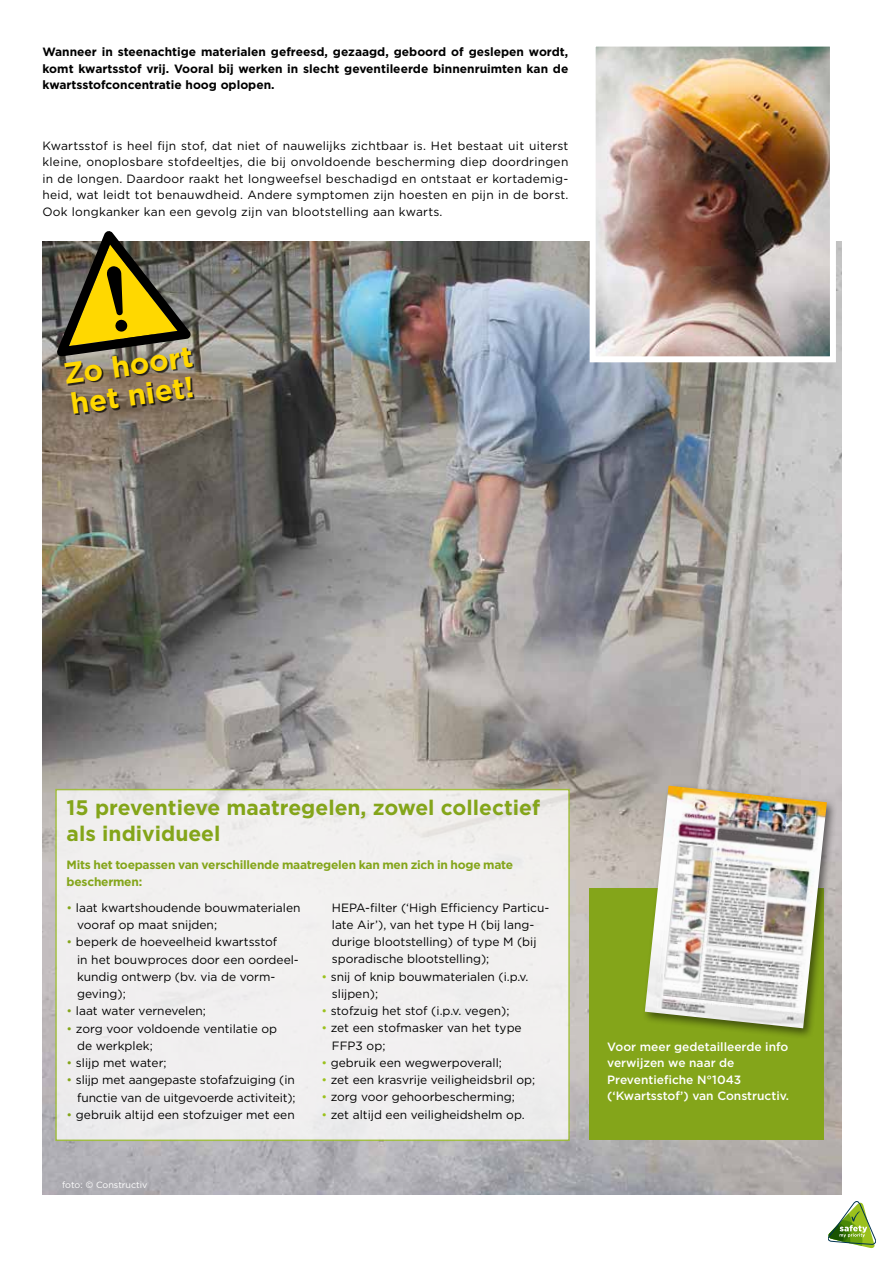
<style>
.page{position:relative;width:893px;height:1263px;background:#fff}
.page>*{position:absolute;margin:0;border:0;box-sizing:border-box;transform-origin:0 0}
.t1{font:700 29.4px/30.5px "Gotham";color:#ffd800}
.t2{font:700 21px/25.5px "Gotham";color:#84a51a}
.t3{font:12px/17.2px "Gotham";color:#000}
.t4{font:700 12px/16.5px "Gotham";color:#000;text-align:justify}
.t5{font:500 12px/16.5px "Gotham";color:#fff}
.t6{font:700 12px/16.5px "Gotham";letter-spacing:-.02em;color:#84a51a}
.t7{font:9px "Gotham";color:#fff}
.s1{color:#84a51a}
.s2{color:#9bc11d}
.s3{font-family:"DIN"}
</style>
<div class="page">
<img style="left:43px;top:241px;width:799px;height:954px">
<div style="left:55px;top:789px;width:515px;height:352px;background:#f1efef;border:2px solid #9bc11d"></div>
<img style="left:597px;top:48px;width:232px;height:307px">
<div style="left:590px;top:41px;width:246px;height:321px;border:6px solid #fff"></div>
<div style="left:589px;top:888px;width:235px;height:252px;background:#84a51a"></div>
<div style="left:642px;top:782px;width:196px;height:257px;background:#000;opacity:.5"></div>
<img style="left:645px;top:786px;width:182px;height:242px">
<svg style="left:56px;top:231px;width:136px;height:126px;background:#85793a"></svg>
<div style="left:66px;top:348px;width:128px;height:67px;background:#000;opacity:.75"></div>
<svg style="left:828px;top:1201px;width:48px;height:47px"></svg>
<p class="t4" style="left:43px;top:44px;width:527px">Wanneer in steenachtige materialen gefreesd, gezaagd, geboord of geslepen wordt, komt kwartsstof vrij. Vooral bij werken in slecht geventileerde binnenruimten kan de kwartsstofconcentratie hoog oplopen.</p>
<p class="t3" style="left:43px;top:137px;width:527px;line-height:16.5px;text-align:justify">Kwartsstof is heel fijn stof, dat niet of nauwelijks zichtbaar is. Het bestaat uit uiterst kleine, onoplosbare stofdeeltjes, die bij onvoldoende bescherming diep doordringen in de longen. Daardoor raakt het longweefsel beschadigd en ontstaat er kortademig&shy;heid, wat leidt tot benauwdheid. Andere symptomen zijn hoesten en pijn in de borst.<br>Ook longkanker kan een gevolg zijn van blootstelling aan kwarts.</p>
<h1 class="t1" style="left:62px;top:359px;width:132px;rotate:-8deg">Zo hoort het niet!</h1>
<h2 class="t2" style="left:67px;top:795px;width:475px">15 preventieve maatregelen, zowel collectief als individueel</h2>
<p class="t6" style="left:67px;top:857px;width:448px">Mits het toepassen van verschillende maatregelen kan men zich in hoge mate beschermen:</p>
<p class="t3" style="left:77px;top:899px;width:225px;text-indent:-10px"><span class="s1">•</span> laat kwartshoudende bouwmaterialen vooraf op maat snijden;</p>
<p class="t3" style="left:77px;top:933px;width:223px;text-indent:-10px"><span class="s1">•</span> beperk de hoeveelheid kwartsstof<br>in het bouwproces door een oordeel&shy;kundig ontwerp (bv. via de vorm&shy;geving);</p>
<p class="t3" style="left:67px;top:1002px;width:141px"><span class="s1">•</span> laat water vernevelen;</p>
<p class="t3" style="left:77px;top:1019px;width:202px;text-indent:-10px"><span class="s1">•</span> zorg voor voldoende ventilatie op de werkplek;</p>
<p class="t3" style="left:67px;top:1054px;width:101px"><span class="s1">•</span> slijp met water;</p>
<p class="t3" style="left:67px;top:1071px;width:230px;text-align:right"><span class="s1">•</span> slijp met aangepaste stofafzuiging (in functie van de uitgevoerde activiteit);</p>
<p class="t3" style="left:67px;top:1105px;width:230px"><span class="s1">•</span> gebruik altijd een stofzuiger met een</p>
<p class="t3" style="left:332px;top:898px;width:219px">HEPA-filter (‘High Efficiency Particu&shy;late Air’), van het type H (bij lang&shy;durige blootstelling) of type M (bij sporadische blootstelling);</p>
<p class="t3" style="left:332px;top:967px;width:198px;text-indent:-10px"><span class="s2">•</span> snij of knip bouwmaterialen (i.p.v. slijpen);</p>
<p class="t3" style="left:321px;top:1002px;width:190px"><span class="s2">•</span> stofzuig het stof (i.p.v. vegen);</p>
<p class="t3" style="left:332px;top:1019px;width:191px;text-indent:-10px"><span class="s2">•</span> zet een stofmasker van het type<br>FFP3 op;</p>
<p class="t3" style="left:321px;top:1054px;width:182px"><span class="s2">•</span> gebruik een wegwerpoverall;</p>
<p class="t3" style="left:321px;top:1071px;width:215px"><span class="s2">•</span> zet een krasvrije veiligheidsbril op;</p>
<p class="t3" style="left:321px;top:1088px;width:195px"><span class="s2">•</span> zorg voor gehoorbescherming;</p>
<p class="t3" style="left:321px;top:1105px;width:205px"><span class="s2">•</span> zet altijd een veiligheidshelm op.</p>
<p class="t7" style="left:62px;top:1179px;width:87px">foto: <span class="s3">©</span> Constructiv</p>
<p class="t5" style="left:607px;top:1038px;width:183px">Voor meer gedetailleerde info verwijzen we naar de<br>Preventiefiche N°1043 (‘Kwartsstof’) van Constructiv.</p>
</div>
